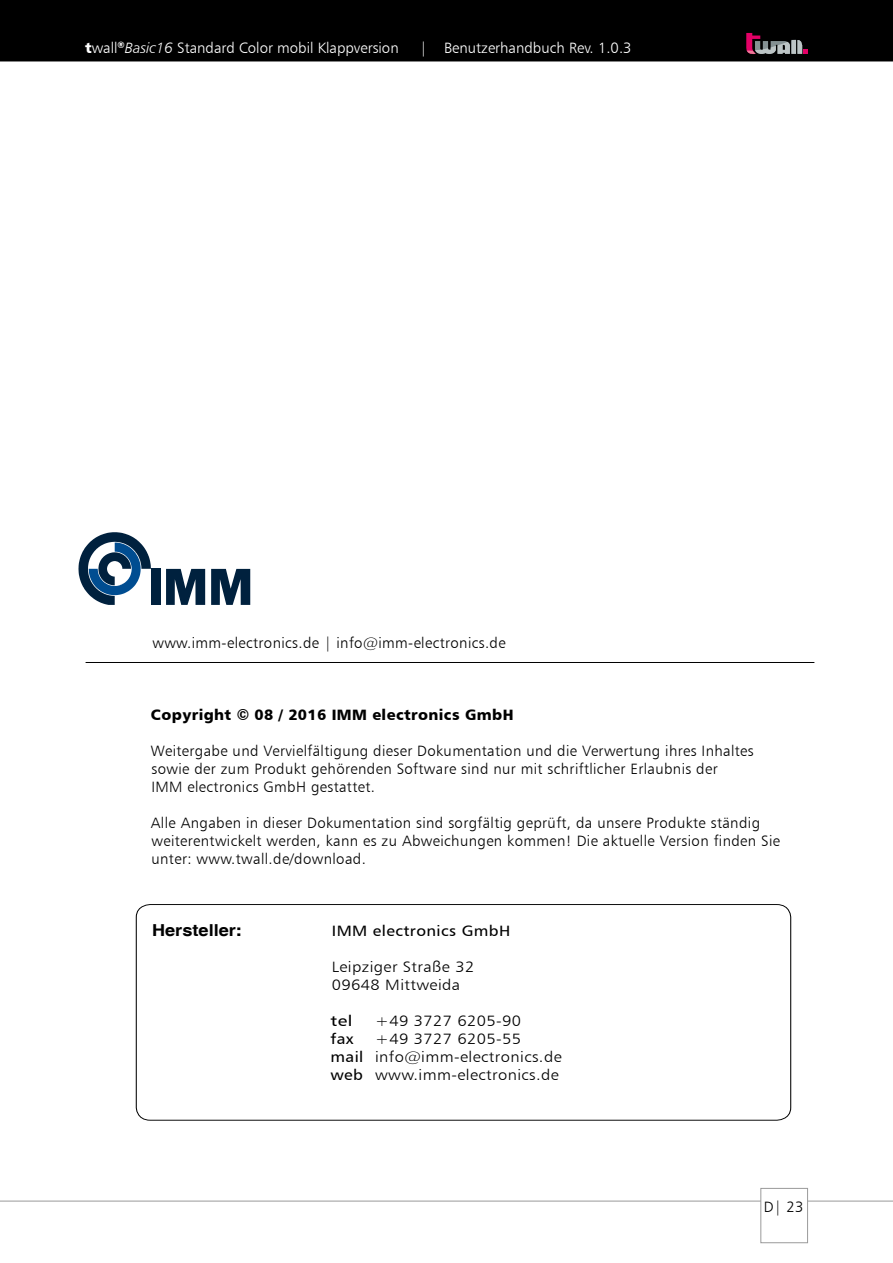
<style>
.page{position:relative;width:893px;height:1263px;background:#fff}
.page>*{position:absolute;margin:0;border:0;box-sizing:border-box;transform-origin:0 0}
.t1{font:700 16.5px "Helvetica";color:#000;scale:1.1 1}
.t2{font:15px/18px "Humanist 777 BT Light B";letter-spacing:.025em;color:#000}
.t3{font:15px/18px "Humanist 777 BT Light B";letter-spacing:.025em;color:#000;scale:1.1 1}
.t4{font:15px "Humanist 777 BT Light B";color:#fff}
.t5{font:15px "Humanist 777 BT Black B";letter-spacing:.025em;color:#000}
.t6{font:15px "Humanist 777 BT Roman B";letter-spacing:.025em;color:#000;scale:1.1 1}
.t7{font:15px "Humanist 777 BT Roman B";letter-spacing:.025em;color:#000;scale:1.24 1}
.s1{font-family:"Humanist 777 BT Black B"}
.s2{font-family:"Humanist 777 BT Light Italic B"}
.s3{font-family:"Humanist 777 BT Black B";font-weight:400}
.s4{font-family:"Humanist 777 BT Roman B"}
</style>
<div class="page">
<div style="left:0;top:0;width:893px;height:61px;background:#000"></div>
<hr style="left:0;top:1201px;width:893px;height:1px;background:#9a9a9a">
<div style="left:760px;top:1188px;width:48px;height:55px;background:#fff;border:1px solid #9a9a9a"></div>
<svg style="left:746px;top:33px;width:62px;height:21px"></svg>
<hr style="left:86px;top:662px;width:728px;height:1px;background:#000">
<div style="left:151px;top:569px;width:10px;height:36px;background:#00213e"></div>
<svg style="left:166px;top:569px;width:39px;height:36px"></svg>
<svg style="left:211px;top:569px;width:39px;height:36px"></svg>
<svg style="left:78px;top:532px;width:73px;height:73px"></svg>
<div style="left:136px;top:904px;width:655px;height:216px;border:1px solid #000;border-radius:13px"></div>
<p class="t4" style="left:85px;top:39px;width:315px"><span class="s1">t</span>wall<sup>®</sup><span class="s2">Basic16</span> Standard Color mobil Klappversion</p>
<p class="t4" style="left:420px;top:39px;width:213px">| Benutzerhandbuch Rev. 1.0.3</p>
<p class="t2" style="left:152px;top:634px;width:355px">www.imm-electronics.de | info@imm-electronics.de</p>
<p class="t5" style="left:151px;top:705px;width:364px">Copyright © 08 / 2016 IMM electronics GmbH</p>
<p class="t2" style="left:151px;top:742px;width:604px">Weitergabe und Vervielfältigung dieser Dokumentation und die Verwertung ihres Inhaltes sowie der zum Produkt gehörenden Software sind nur mit schriftlicher Erlaubnis der<br>IMM electronics GmbH gestattet.</p>
<p class="t2" style="left:151px;top:814px;width:631px">Alle Angaben in dieser Dokumentation sind sorgfältig geprüft, da unsere Produkte ständig weiterentwickelt werden, kann es zu Abweichungen kommen! Die aktuelle Version finden Sie unter: www.twall.de/download.</p>
<p class="t1" style="left:152px;top:920px;width:83px">Hersteller<span class="s3">:</span></p>
<p class="t6" style="left:332px;top:921px;width:164px">IMM electronics GmbH</p>
<p class="t3" style="left:332px;top:958px;width:131px">Leipziger Straße 32<br>09648 Mittweida</p>
<p class="t7" style="left:330px;top:1011px;width:19px">tel</p>
<p class="t3" style="left:375px;top:1012px;width:134px">+49 3727 6205-90</p>
<p class="t6" style="left:330px;top:1029px;width:22px">fax</p>
<p class="t3" style="left:330px;top:1030px;width:212px;text-align:center">+49 3727 6205-55<br><span class="s4">mail</span> info@imm-electronics.de <span class="s4">web</span> www.imm-electronics.de</p>
<p class="t2" style="left:764px;top:1198px;width:41px">D| 23</p>
</div>
